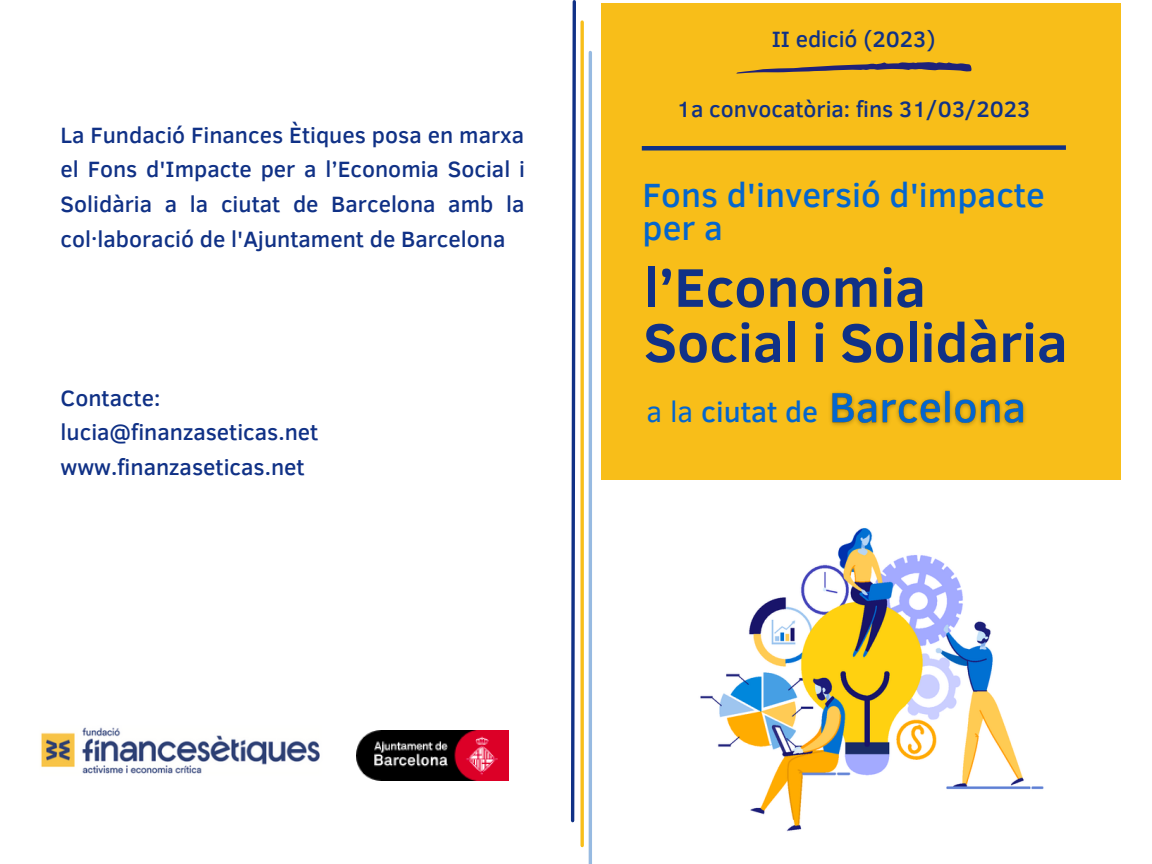
<style>
.page{position:relative;width:1152px;height:864px;background:#fff}
.page>*{position:absolute;margin:0;border:0;box-sizing:border-box;transform-origin:0 0}
.t1{font:700 55.5px/55.2px "Clear Sans";color:#103186}
.t2{font:500 34.5px/33.8px "Clear Sans";color:#0466ce}
.t3{font:500 29.25px "Clear Sans";color:#0466ce}
.t4{font:500 22.8px/34.8px "Clear Sans";color:#103186;text-align:justify}
.s1{font-weight:400}
</style>
<div class="page">
<img style="left:700px;top:528px;width:344px;height:304px">
<svg style="left:570px;top:0;width:6px;height:823px"></svg>
<svg style="left:580px;top:22px;width:4px;height:824px;background:#f8c73c"></svg>
<hr style="left:589px;top:52px;width:3px;height:812px;background:#97bae1">
<img style="left:356px;top:730px;width:152px;height:51px">
<img style="left:41px;top:727px;width:279px;height:47px">
<div style="left:601px;top:3px;width:519px;height:476px;background:#f8be19"></div>
<svg style="left:641px;top:145px;width:425px;height:6px;background:#4a546a"></svg>
<svg style="left:736px;top:62px;width:236px;height:12px"></svg>
<img style="left:830px;top:390px;width:196px;height:36px">
<p class="t4" style="left:61px;top:116px;width:466px">La Fundació Finances Ètiques posa en marxa el Fons d'Impacte per a l’Economia Social i Solidària a la ciutat de Barcelona amb la col·laboració de l'Ajuntament de Barcelona</p>
<p class="t4" style="left:61px;top:379px;width:259px;text-align:left">Contacte: lucia@finanzaseticas.net www.finanzaseticas.net</p>
<p class="t4" style="left:772px;top:20px;width:165px">II edició (2023)</p>
<p class="t4" style="left:677px;top:90px;width:355px">1a convocatòria: fins 31/03/2023</p>
<h2 class="t2" style="left:643px;top:176px;width:404px">Fons d'inversió d'impacte per a</h2>
<h1 class="t1" style="left:644px;top:257px;width:426px">l’Economia<br>Social i Solidària</h1>
<p class="t3" style="left:646px;top:390px;width:173px"><span class="s1">a la</span> ciutat de</p>
</div>
